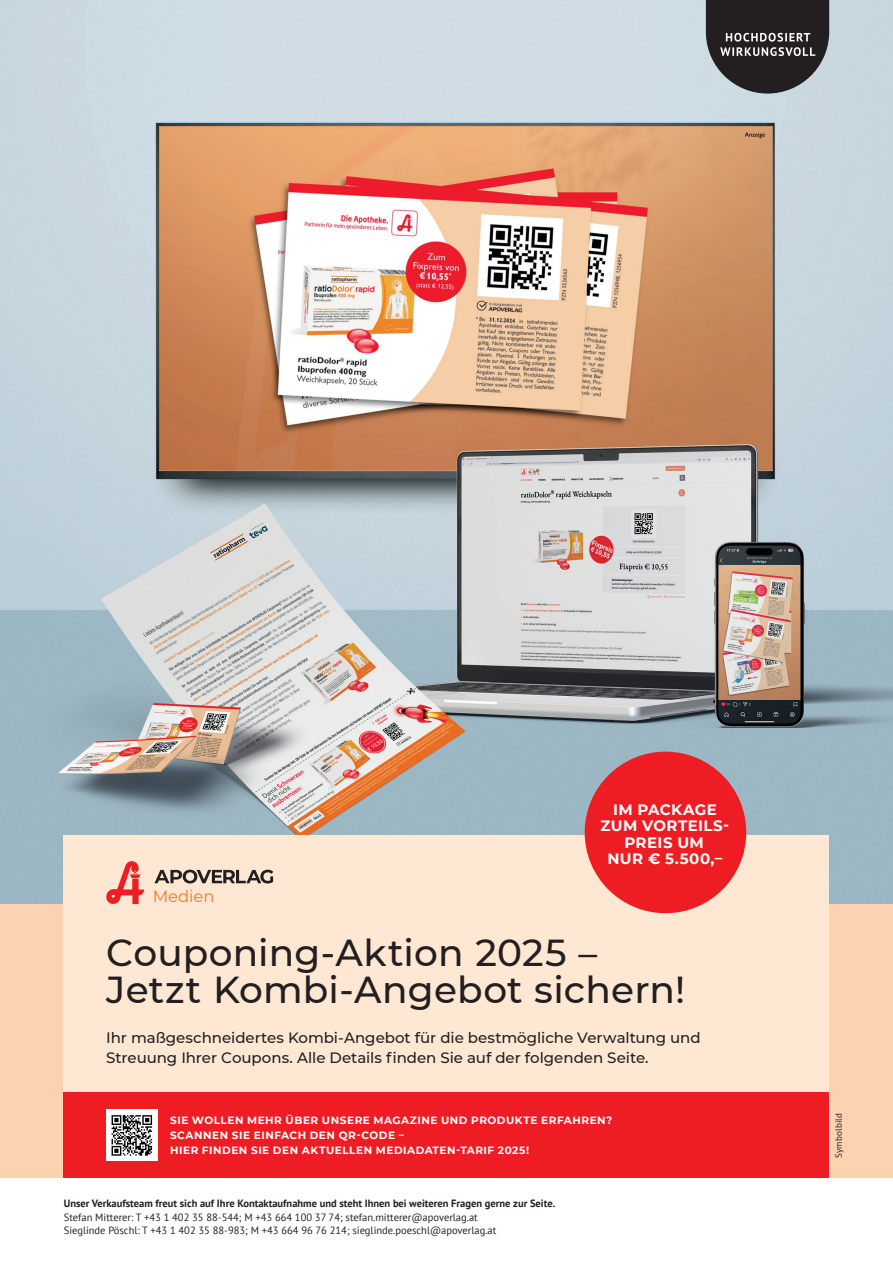
<style>
.page{position:relative;width:893px;height:1263px;background:#fff}
.page>*{position:absolute;margin:0;border:0;box-sizing:border-box;transform-origin:0 0}
.t1{font:500 37.5px/37.5px "Montserrat";letter-spacing:.005em;color:#231f20}
.t2{font:16.35px "Montserrat";color:#f47b21}
.t3{font:500 15px/19.5px "Montserrat";color:#231f20}
.t4{font:700 15px/16.5px "Montserrat";letter-spacing:.025em;color:#fff;text-align:center}
.t5{font:10.5px/13.6px "PT Sans";color:#231f20}
.t6{font:700 10.5px/15px "Montserrat";letter-spacing:.05em;color:#fff}
.t7{font:700 10.5px "PT Sans";color:#231f20}
.t8{font:9px "PT Sans";letter-spacing:.025em;color:#231f20}
</style>
<div class="page">
<img style="left:0;top:0;width:893px;height:905px">
<div style="left:0;top:905px;width:893px;height:273px;background:#fcd2b0"></div>
<div style="left:64px;top:836px;width:765px;height:314px;background:#fee8d4"></div>
<svg style="left:706px;top:0;width:123px;height:94px;background:#474648"></svg>
<svg style="left:106px;top:861px;width:38px;height:43px"></svg>
<svg style="left:154px;top:870px;width:119px;height:13px"></svg>
<div style="left:64px;top:1093px;width:765px;height:85px;background:#ee1d23"></div>
<div style="left:106px;top:1110px;width:51px;height:51px;background:#fff"></div>
<svg style="left:111px;top:1115px;width:42px;height:41px"></svg>
<svg style="left:112px;top:1115px;width:40px;height:41px"></svg>
<div style="left:585px;top:752px;width:161px;height:161px;background:#ee1d23;border-radius:50%"></div>
<h2 class="t2" style="left:153px;top:884px;width:63px">Medien</h2>
<h3 class="t4" style="left:600px;top:801px;width:130px">IM PACKAGE<br>ZUM VORTEILS-<br>PREIS UM<br>NUR € 5.500,–</h3>
<h1 class="t1" style="left:106px;top:932px;width:580px">Couponing-Aktion 2025 –<br>Jetzt Kombi-Angebot sichern!</h1>
<h3 class="t3" style="left:106px;top:1028px;width:596px">Ihr maßgeschneidertes Kombi-Angebot für die bestmögliche Verwaltung und<br>Streuung Ihrer Coupons. Alle Details finden Sie auf der folgenden Seite.</h3>
<p class="t6" style="left:170px;top:1112px;width:444px">SIE WOLLEN MEHR ÜBER UNSERE MAGAZINE UND PRODUKTE ERFAHREN?<br>SCANNEN SIE EINFACH DEN QR-CODE –<br>HIER FINDEN SIE DEN AKTUELLEN MEDIADATEN-TARIF 2025!</p>
<p class="t7" style="left:64px;top:1196px;width:493px">Unser Verkaufsteam freut sich auf Ihre Kontaktaufnahme und steht Ihnen bei weiteren Fragen gerne zur Seite.</p>
<p class="t5" style="left:64px;top:1210px;width:434px">Stefan Mitterer: T +43 1 402 35 88-544; M +43 664 100 37 74; stefan.mitterer@apoverlag.at<br>Sieglinde Pöschl: T +43 1 402 35 88-983; M +43 664 96 76 214; sieglinde.poeschl@apoverlag.at</p>
<p class="t8" style="left:833px;top:1158px;width:47px;rotate:-90deg">Symbolbild</p>
</div>
